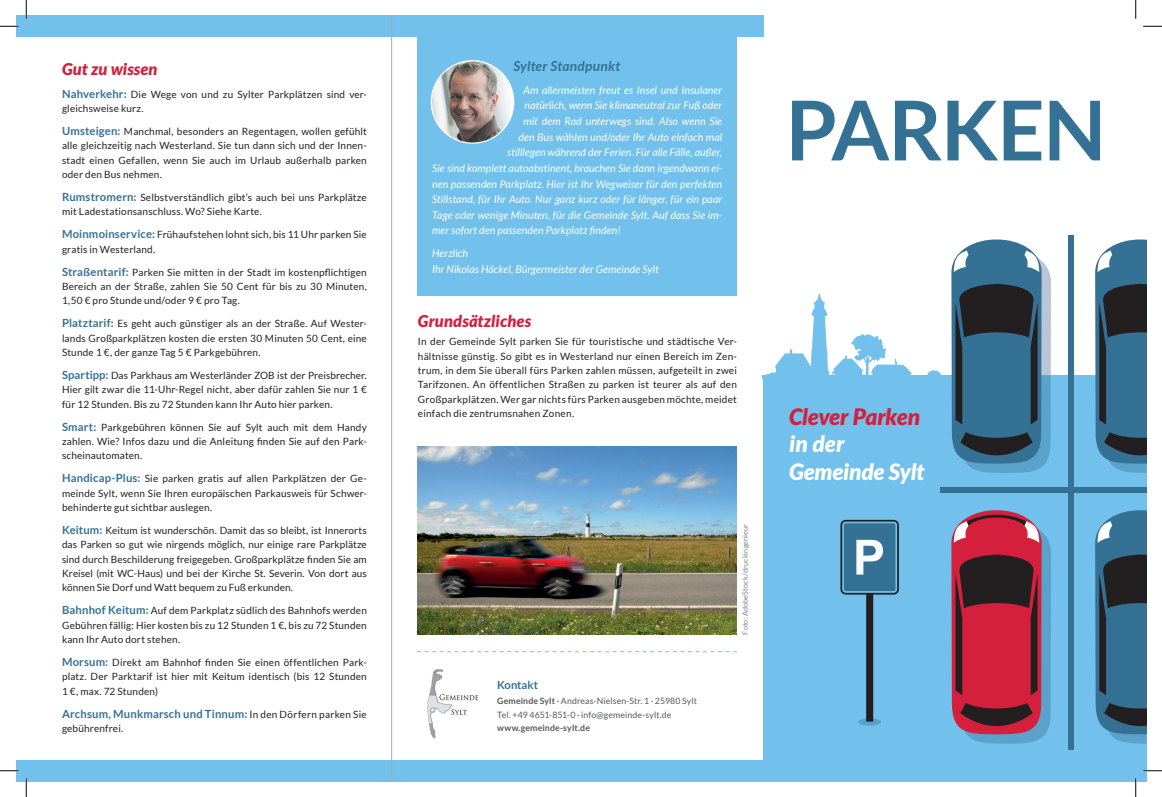
<style>
.page{position:relative;width:1162px;height:797px;background:#fff}
.page>*{position:absolute;margin:0;border:0;box-sizing:border-box;transform-origin:0 0}
.t1{font:700 82.5px "Lato";letter-spacing:-.015em;color:#347195}
.t2{font:italic 900 22.5px/27.5px "Lato";letter-spacing:-.005em;color:#fff}
.t3{font:italic 900 22.5px "Lato";letter-spacing:-.015em;color:#d5203d}
.t4{font:italic 900 16.25px "Lato";letter-spacing:.01em;color:#d5203d}
.t5{font:italic 700 13.75px "Lato";letter-spacing:.02em;color:#347195}
.t6{font:700 11.25px "Lato";letter-spacing:.015em;color:#347195}
.t7{font:700 11.25px "Lato";letter-spacing:-.005em;color:#347195}
.t8{font:italic 10.62px/15.9px "Lato";letter-spacing:.005em;color:#fff}
.t9{font:10px/14.4px "Lato";letter-spacing:.015em;color:#231f20;text-align:justify}
.t10{font:8.75px/13.8px "Lato";letter-spacing:.01em;color:#57585a}
.t11{font:700 8.75px "Lato";letter-spacing:.015em;color:#57585a}
.t12{font:7.25px "Lato";letter-spacing:.015em;color:#808285}
.s1{font-weight:700;font-size:11.25px;color:#347195}
.s2{font-weight:400;font-size:10px;color:#231f20}
.s3{font-weight:700}
</style>
<div class="page">
<div style="left:418px;top:32px;width:319px;height:264px;background:#71c1ec"></div>
<img style="left:431px;top:61px;width:83px;height:82px;border-radius:41px">
<div style="left:16px;top:760px;width:747px;height:21px;background:#71c1ec"></div>
<div style="left:16px;top:16px;width:747px;height:21px;background:#71c1ec"></div>
<img style="left:427px;top:669px;width:52px;height:69px">
<svg style="left:417px;top:651px;width:320px;height:1px"></svg>
<hr style="left:391px;top:16px;width:1px;height:765px;background:#a8a9ad">
<div style="left:762px;top:378px;width:384px;height:403px;background:#71c1ec"></div>
<hr style="left:762px;top:375px;width:384px;height:4px;background:#71c1ec">
<svg style="left:927px;top:370px;width:14px;height:5px"></svg>
<svg style="left:762px;top:294px;width:150px;height:91px"></svg>
<div style="left:940px;top:487px;width:206px;height:5px;background:#347195"></div>
<div style="left:1068px;top:235px;width:6px;height:515px;background:#347195"></div>
<svg style="left:951px;top:510px;width:100px;height:233px;background:#8f3d54"></svg>
<svg style="left:1095px;top:510px;width:51px;height:233px;background:#36627d"></svg>
<svg style="left:951px;top:239px;width:100px;height:234px;background:#466d85"></svg>
<svg style="left:1095px;top:239px;width:51px;height:234px;background:#3b647e"></svg>
<div style="left:858px;top:718px;width:23px;height:7px;background:#5aa2cb;border-radius:50%"></div>
<svg style="left:840px;top:520px;width:59px;height:201px"></svg>
<img style="left:418px;top:446px;width:319px;height:188px">
<svg style="left:0;top:25px;width:19px;height:2px"></svg>
<svg style="left:1143px;top:25px;width:19px;height:2px"></svg>
<svg style="left:0;top:770px;width:19px;height:1px"></svg>
<svg style="left:1143px;top:770px;width:19px;height:1px"></svg>
<svg style="left:25px;top:0;width:2px;height:19px"></svg>
<svg style="left:25px;top:778px;width:2px;height:19px"></svg>
<svg style="left:1135px;top:0;width:1px;height:19px"></svg>
<svg style="left:1135px;top:778px;width:1px;height:19px"></svg>
<h3 class="t4" style="left:62px;top:59px;width:97px">Gut zu wissen</h3>
<p class="t9" style="left:62px;top:87px;width:306px"><span class="s1">Nahverkehr:</span> Die Wege von und zu Sylter Parkplätzen sind ver&shy;gleichsweise kurz.</p>
<p class="t9" style="left:62px;top:124px;width:306px"><span class="s1">Umsteigen:</span> Manchmal, besonders an Regentagen, wollen gefühlt alle gleichzeitig nach Westerland. Sie tun dann sich und der Innen&shy;stadt einen Gefallen, wenn Sie auch im Urlaub außerhalb parken oder den Bus nehmen.</p>
<p class="t9" style="left:62px;top:190px;width:306px"><span class="s1">Rumstromern:</span> Selbstverständlich gibt’s auch bei uns Parkplätze mit Ladestationsanschluss. Wo? Siehe Karte.</p>
<p class="t9" style="left:62px;top:227px;width:306px"><span class="s1">Moinmoinservice:</span> Frühaufstehen lohnt sich, bis 11 Uhr parken Sie gratis in Westerland.</p>
<p class="t9" style="left:62px;top:265px;width:306px"><span class="s1">Straßentarif:</span> Parken Sie mitten in der Stadt im kostenpflichtigen Bereich an der Straße, zahlen Sie 50 Cent für bis zu 30 Minuten, 1,50 € pro Stunde und/oder 9 € pro Tag.</p>
<p class="t9" style="left:62px;top:316px;width:306px"><span class="s1">Platztarif:</span> Es geht auch günstiger als an der Straße. Auf Wester&shy;lands Großparkplätzen kosten die ersten 30 Minuten 50 Cent, eine Stunde 1 €, der ganze Tag 5 € Parkgebühren.</p>
<p class="t9" style="left:62px;top:368px;width:306px"><span class="s1">Spartipp:</span> Das Parkhaus am Westerländer ZOB ist der Preisbrecher.<br>Hier gilt zwar die 11-Uhr-Regel nicht, aber dafür zahlen Sie nur 1 € für 12 Stunden. Bis zu 72 Stunden kann Ihr Auto hier parken.</p>
<p class="t9" style="left:62px;top:419px;width:306px"><span class="s1">Smart:</span> Parkgebühren können Sie auf Sylt auch mit dem Handy zahlen. Wie? Infos dazu und die Anleitung finden Sie auf den Park&shy;scheinautomaten.</p>
<p class="t9" style="left:62px;top:471px;width:306px"><span class="s1">Handicap-Plus:</span> Sie parken gratis auf allen Parkplätzen der Ge&shy;meinde Sylt, wenn Sie Ihren europäischen Parkausweis für Schwer&shy;behinderte gut sichtbar auslegen.</p>
<p class="t9" style="left:62px;top:523px;width:306px"><span class="s1">Keitum:</span> Keitum ist wunderschön. Damit das so bleibt, ist Innerorts das Parken so gut wie nirgends möglich, nur einige rare Parkplätze sind durch Beschilderung freigegeben. Großparkplätze finden Sie am Kreisel (mit WC-Haus) und bei der Kirche St. Severin. Von dort aus können Sie Dorf und Watt bequem zu Fuß erkunden.</p>
<p class="t9" style="left:62px;top:603px;width:306px"><span class="s1">Bahnhof Keitum:</span> Auf dem Parkplatz südlich des Bahnhofs werden Gebühren fällig: Hier kosten bis zu 12 Stunden 1 €, bis zu 72 Stunden kann Ihr Auto dort stehen.</p>
<p class="t9" style="left:62px;top:655px;width:306px"><span class="s1">Morsum:</span> Direkt am Bahnhof finden Sie einen öffentlichen Park&shy;platz. Der Parktarif ist hier mit Keitum identisch (bis 12 Stunden 1 €, max. 72 Stunden)</p>
<p class="t6" style="left:62px;top:707px;width:306px">Archsum, Munkmarsch und Tinnum: <span class="s2">In den Dörfern parken Sie</span></p>
<p class="t9" style="left:62px;top:721px;width:63px">gebührenfrei.</p>
<h3 class="t5" style="left:513px;top:58px;width:108px">Sylter Standpunkt</h3>
<p class="t8" style="left:523px;top:82px;width:200px">Am allermeisten freut es Insel und Insulaner</p>
<p class="t8" style="left:524px;top:98px;width:199px">natürlich, wenn Sie klimaneutral zur Fuß oder</p>
<p class="t8" style="left:523px;top:113px;width:200px">mit dem Rad unterwegs sind. Also wenn Sie</p>
<p class="t8" style="left:518px;top:129px;width:205px">den Bus wählen und/oder Ihr Auto einfach mal</p>
<p class="t8" style="left:507px;top:145px;width:216px">stilllegen während der Ferien. Für alle Fälle, außer,</p>
<p class="t8" style="left:432px;top:160px;width:291px">Sie sind komplett autoabstinent, brauchen Sie dann irgendwann ei-</p>
<p class="t8" style="left:432px;top:176px;width:292px">nen passenden Parkplatz. Hier ist Ihr Wegweiser für den perfekten</p>
<p class="t8" style="left:432px;top:192px;width:291px">Stillstand, für Ihr Auto. Nur ganz kurz oder für länger, für ein paar</p>
<p class="t8" style="left:432px;top:207px;width:291px">Tage oder wenige Minuten, für die Gemeinde Sylt. Auf dass Sie im-</p>
<p class="t8" style="left:432px;top:223px;width:190px">mer sofort den passenden Parkplatz finden!</p>
<p class="t8" style="left:432px;top:246px;width:228px">Herzlich<br>Ihr Nikolas Häckel, Bürgermeister der Gemeinde Sylt</p>
<h3 class="t4" style="left:418px;top:312px;width:115px">Grundsätzliches</h3>
<p class="t9" style="left:418px;top:334px;width:320px">In der Gemeinde Sylt parken Sie für touristische und städtische Ver&shy;hältnisse günstig. So gibt es in Westerland nur einen Bereich im Zen&shy;trum, in dem Sie überall fürs Parken zahlen müssen, aufgeteilt in zwei Tarifzonen. An öffentlichen Straßen zu parken ist teurer als auf den Großparkplätzen. Wer gar nichts fürs Parken ausgeben möchte, meidet einfach die zentrumsnahen Zonen.</p>
<p class="t7" style="left:497px;top:678px;width:42px">Kontakt</p>
<p class="t10" style="left:497px;top:693px;width:201px"><span class="s3">Gemeinde Sylt</span> · Andreas-Nielsen-Str. 1 · 25980 Sylt<br>Tel. +49 4651-851-0 · info@gemeinde-sylt.de</p>
<p class="t11" style="left:497px;top:723px;width:94px">www.gemeinde-sylt.de</p>
<p class="t12" style="left:741px;top:634px;width:112px;rotate:-90deg">Foto: AdobeStock/druckingenieur</p>
<h1 class="t1" style="left:785px;top:83px;width:322px">PARKEN</h1>
<h2 class="t3" style="left:789px;top:403px;width:132px">Clever Parken</h2>
<h2 class="t2" style="left:789px;top:430px;width:137px">in der<br>Gemeinde Sylt</h2>
</div>
